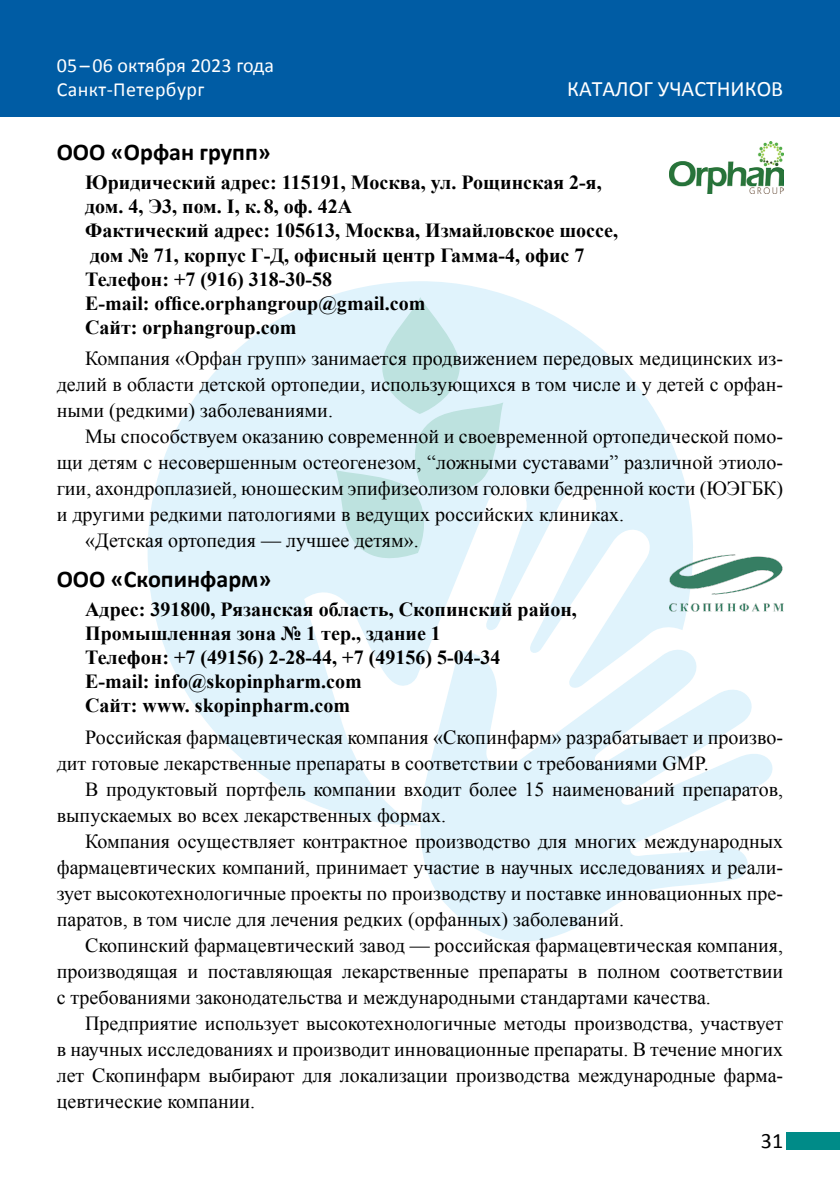
<style>
.page{position:relative;width:840px;height:1191px;background:#fff}
.page>*{position:absolute;margin:0;border:0;box-sizing:border-box;transform-origin:0 0}
.t1{font:700 24px "Calibri";color:#000}
.t2{font:22px "Calibri";color:#fff}
.t3{font:22px "Calibri";color:#000}
.t4{font:20px/26px "Times New Roman";color:#000;text-align:justify}
.t5{font:700 20px/24px "Times New Roman";color:#000}
.t6{font:20px/24px "Calibri";letter-spacing:.005em;color:#fff}
</style>
<div class="page">
<div style="left:785px;top:1132px;width:54px;height:17px;background:#008b88"></div>
<svg style="left:412px;top:690px;width:360px;height:251px;fill:#e0f3fc"></svg>
<svg style="left:147px;top:281px;width:588px;height:544px;fill:#e0f3fc"></svg>
<svg style="left:335px;top:297px;width:168px;height:267px;background:#d3ecf0"></svg>
<div style="left:0;top:0;width:839px;height:116px;background:#005ca4"></div>
<img style="left:669px;top:142px;width:113px;height:51px">
<img style="left:669px;top:554px;width:113px;height:57px">
<p class="t6" style="left:57px;top:53px;width:219px">05 – 06 октября 2023 года<br>Санкт-Петербург</p>
<p class="t2" style="left:566px;top:73px;width:217px">Каталог участников</p>
<p class="t1" style="left:57px;top:135px;width:17px">ООО</p>
<p class="t1" style="left:111px;top:135px;width:161px">«Орфан групп»</p>
<p class="t5" style="left:85px;top:170px;width:534px">Юридический адрес: 115191, Москва, ул. Рощинская 2-я, дом. 4, Э3, пом. I, к. 8, оф. 42А<br>Фактический адрес: 105613, Москва, Измайловское шоссе, дом № 71, корпус Г-Д, офисный центр Гамма‑4, офис 7<br>Телефон: +7 (916) 318‑30‑58<br>E-mail: office.orphangroup@gmail.com<br>Сайт: orphangroup.com</p>
<p class="t4" style="left:57px;top:345px;width:727px;text-indent:28px">Компания «Орфан групп» занимается продвижением передовых медицинских из&shy;делий в области детской ортопедии, использующихся в том числе и у детей с орфан&shy;ными (редкими) заболеваниями.</p>
<p class="t4" style="left:85px;top:423px;width:699px">Мы способствуем оказанию современной и своевременной ортопедической помо-</p>
<p class="t4" style="left:57px;top:449px;width:727px">щи детям с несовершенным остеогенезом, “ложными суставами” различной этиоло-</p>
<p class="t4" style="left:57px;top:475px;width:727px">гии, ахондроплазией, юношеским эпифизеолизом головки бедренной кости (ЮЭГБК)</p>
<p class="t4" style="left:57px;top:501px;width:568px">и другими редкими патологиями в ведущих российских клиниках.</p>
<p class="t4" style="left:85px;top:527px;width:335px">«Детская ортопедия — лучшее детям».</p>
<p class="t1" style="left:57px;top:561px;width:17px">ООО</p>
<p class="t1" style="left:111px;top:561px;width:162px">«Скопинфарм»</p>
<p class="t5" style="left:85px;top:597px;width:493px">Адрес: 391800, Рязанская область, Скопинский район, Промышленная зона № 1 тер., здание 1<br>Телефон: +7 (49156) 2‑28‑44, +7 (49156) 5‑04‑34<br>E-mail: info@skopinpharm.com<br>Сайт: www. skopinpharm.com</p>
<p class="t4" style="left:57px;top:723px;width:727px;text-indent:28px">Российская фармацевтическая компания «Скопинфарм» разрабатывает и произво&shy;дит готовые лекарственные препараты в соответствии с требованиями GMP.</p>
<p class="t4" style="left:57px;top:775px;width:727px;text-indent:28px">В продуктовый портфель компании входит более 15 наименований препаратов, выпускаемых во всех лекарственных формах.</p>
<p class="t4" style="left:57px;top:827px;width:727px;text-indent:28px">Компания осуществляет контрактное производство для многих международных фармацевтических компаний, принимает участие в научных исследованиях и реали&shy;зует высокотехнологичные проекты по производству и поставке инновационных пре&shy;паратов, в том числе для лечения редких (орфанных) заболеваний.</p>
<p class="t4" style="left:57px;top:931px;width:727px;text-indent:28px">Скопинский фармацевтический завод — российская фармацевтическая компания, производящая и поставляющая лекарственные препараты в полном соответствии с требованиями законодательства и международными стандартами качества.</p>
<p class="t4" style="left:57px;top:1009px;width:727px;text-indent:28px">Предприятие использует высокотехнологичные методы производства, участвует в научных исследованиях и производит инновационные препараты. В течение многих лет Скопинфарм выбирают для локализации производства международные фарма&shy;цевтические компании.</p>
<p class="t3" style="left:760px;top:1125px;width:24px">31</p>
</div>
